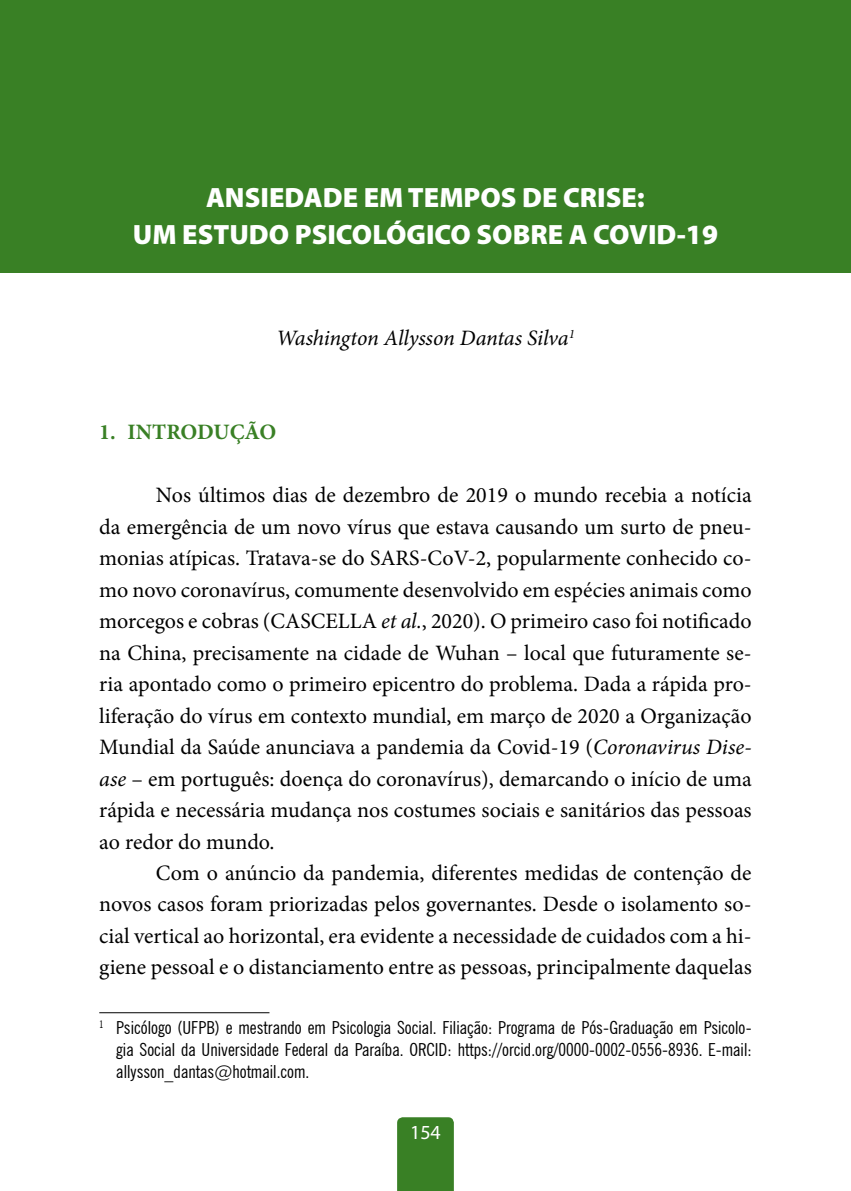
<style>
.page{position:relative;width:851px;height:1191px;background:#fff}
.page>*{position:absolute;margin:0;border:0;box-sizing:border-box;transform-origin:0 0}
.t1{font:900 28px/36.4px "Myriad Pro";color:#fff;text-align:center}
.t2{font:22px/31.4px "Minion Pro";color:#000;text-align:justify}
.t3{font:italic 22px "Minion Pro";letter-spacing:-.01em;color:#000}
.t4{font:700 22px "Minion Pro";color:#398025}
.t5{font:20px "Myriad Pro";color:#fff}
.t6{font:condensed 18px/21.6px "News Gothic BT";color:#000;text-align:justify}
.s1{font-style:italic}
</style>
<div class="page">
<div style="left:397px;top:1117px;width:57px;height:74px;background:#398025"></div>
<div style="left:0;top:0;width:850px;height:272px;background:#398025"></div>
<hr style="left:99px;top:1012px;width:170px;height:1px;background:#000">
<p class="t1" style="left:133px;top:180px;width:586px">ANSIEDADE EM TEMPOS DE CRISE:<br>UM ESTUDO PSICOLÓGICO SOBRE A COVID-19</p>
<p class="t3" style="left:276px;top:323px;width:300px">Washington Allysson Dantas Silva<sup>1</sup></p>
<p class="t4" style="left:99px;top:417px;width:178px">1. INTRODUÇÃO</p>
<p class="t2" style="left:99px;top:480px;width:654px;text-indent:57px">Nos últimos dias de dezembro de 2019 o mundo recebia a notícia da emergência de um novo vírus que estava causando um surto de pneu&shy;monias atípicas. Tratava-se do SARS-CoV-2, popularmente conhecido co&shy;mo novo coronavírus, comumente desenvolvido em espécies animais como morcegos e cobras (CASCELLA <span class="s1">et al.</span>, 2020). O primeiro caso foi notificado na China, precisamente na cidade de Wuhan – local que futuramente se&shy;ria apontado como o primeiro epicentro do problema. Dada a rápida pro&shy;liferação do vírus em contexto mundial, em março de 2020 a Organização Mundial da Saúde anunciava a pandemia da Covid-19 (<span class="s1">Coronavirus Dise&shy;ase</span> – em português: doença do coronavírus), demarcando o início de uma rápida e necessária mudança nos costumes sociais e sanitários das pessoas ao redor do mundo.</p>
<p class="t2" style="left:99px;top:857px;width:654px;text-indent:57px">Com o anúncio da pandemia, diferentes medidas de contenção de novos casos foram priorizadas pelos governantes. Desde o isolamento so&shy;cial vertical ao horizontal, era evidente a necessidade de cuidados com a hi&shy;giene pessoal e o distanciamento entre as pessoas, principalmente daquelas</p>
<p class="t6" style="left:116px;top:1017px;width:636px;text-indent:-17px"><sup>1</sup> Psicólogo (UFPB) e mestrando em Psicologia Social. Filiação: Programa de Pós-Graduação em Psicolo&shy;gia Social da Universidade Federal da Paraíba. ORCID: https://orcid.org/0000-0002-0556-8936. E-mail: allysson_dantas@hotmail.com.</p>
<p class="t5" style="left:410px;top:1119px;width:32px">154</p>
</div>
